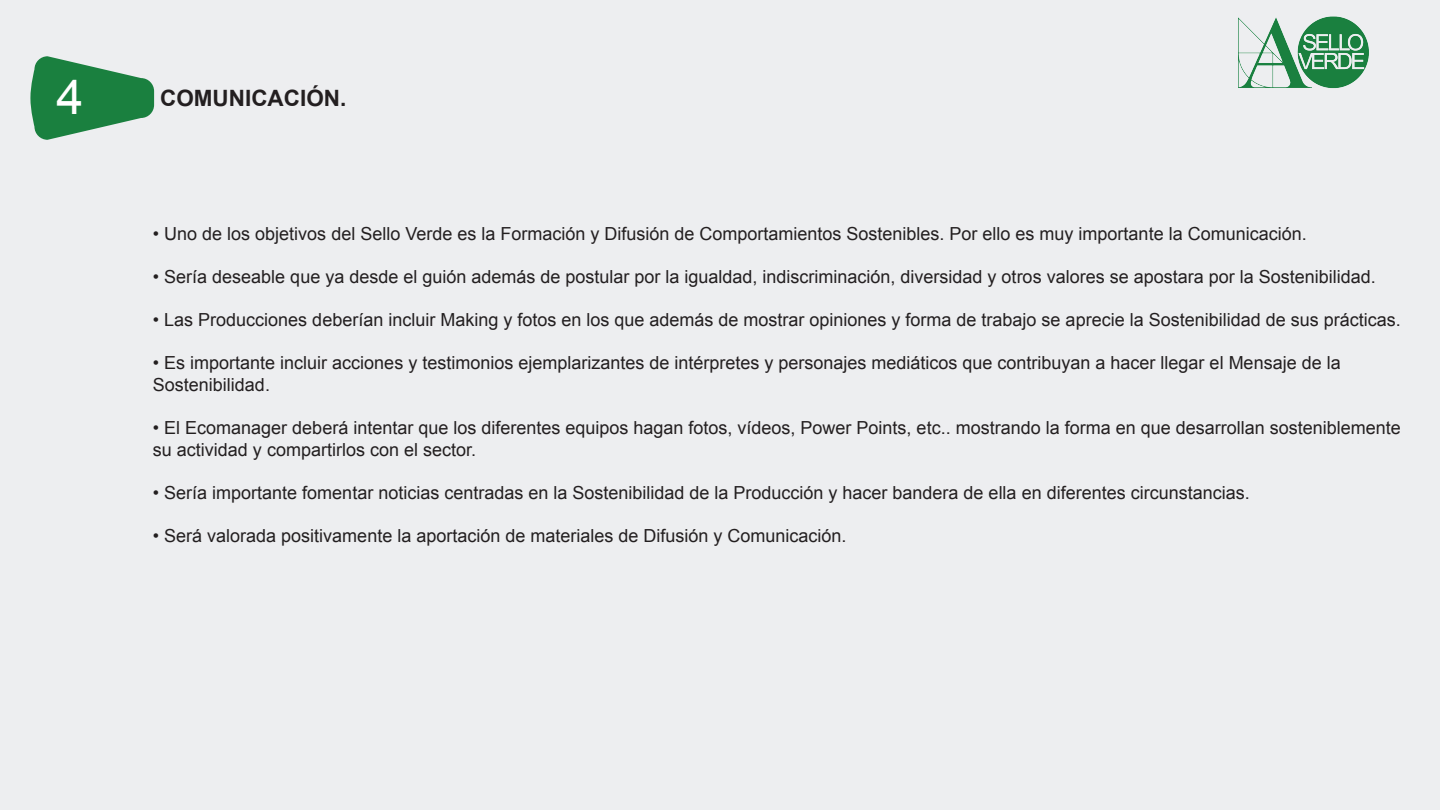
<style>
.page{position:relative;width:1440px;height:810px;background:#fff}
.page>*{position:absolute;margin:0;border:0;box-sizing:border-box;transform-origin:0 0}
.t1{font:48.6px "Arial";color:#fff}
.t2{font:700 22.5px "Arial";color:#231f20}
.t3{font:18px/21.6px "Arial";color:#231f20}
</style>
<div class="page">
<div style="left:0;top:1px;width:1440px;height:809px;background:#edeef0"></div>
<svg style="left:30px;top:56px;width:124px;height:84px"></svg>
<img style="left:1238px;top:16px;width:131px;height:73px">
<h1 class="t1" style="left:57px;top:65px;width:29px">4</h1>
<p class="t2" style="left:160px;top:83px;width:188px">COMUNICACIÓN.</p>
<p class="t3" style="left:153px;top:223px;width:1155px">• Uno de los objetivos del Sello Verde es la Formación y Difusión de Comportamientos Sostenibles. Por ello es muy importante la Comunicación.</p>
<p class="t3" style="left:153px;top:266px;width:1224px">• Sería deseable que ya desde el guión además de postular por la igualdad, indiscriminación, diversidad y otros valores se apostara por la Sostenibilidad.</p>
<p class="t3" style="left:153px;top:309px;width:1249px">• Las Producciones deberían incluir Making y fotos en los que además de mostrar opiniones y forma de trabajo se aprecie la Sostenibilidad de sus prácticas.</p>
<p class="t3" style="left:153px;top:352px;width:1189px">• Es importante incluir acciones y testimonios ejemplarizantes de intérpretes y personajes mediáticos que contribuyan a hacer llegar el Mensaje de la<br>Sostenibilidad.</p>
<p class="t3" style="left:153px;top:417px;width:1249px">• El Ecomanager deberá intentar que los diferentes equipos hagan fotos, vídeos, Power Points, etc.. mostrando la forma en que desarrollan sosteniblemente su actividad y compartirlos con el sector.</p>
<p class="t3" style="left:153px;top:482px;width:1098px">• Sería importante fomentar noticias centradas en la Sostenibilidad de la Producción y hacer bandera de ella en diferentes circunstancias.</p>
<p class="t3" style="left:153px;top:525px;width:695px">• Será valorada positivamente la aportación de materiales de Difusión y Comunicación.</p>
</div>
